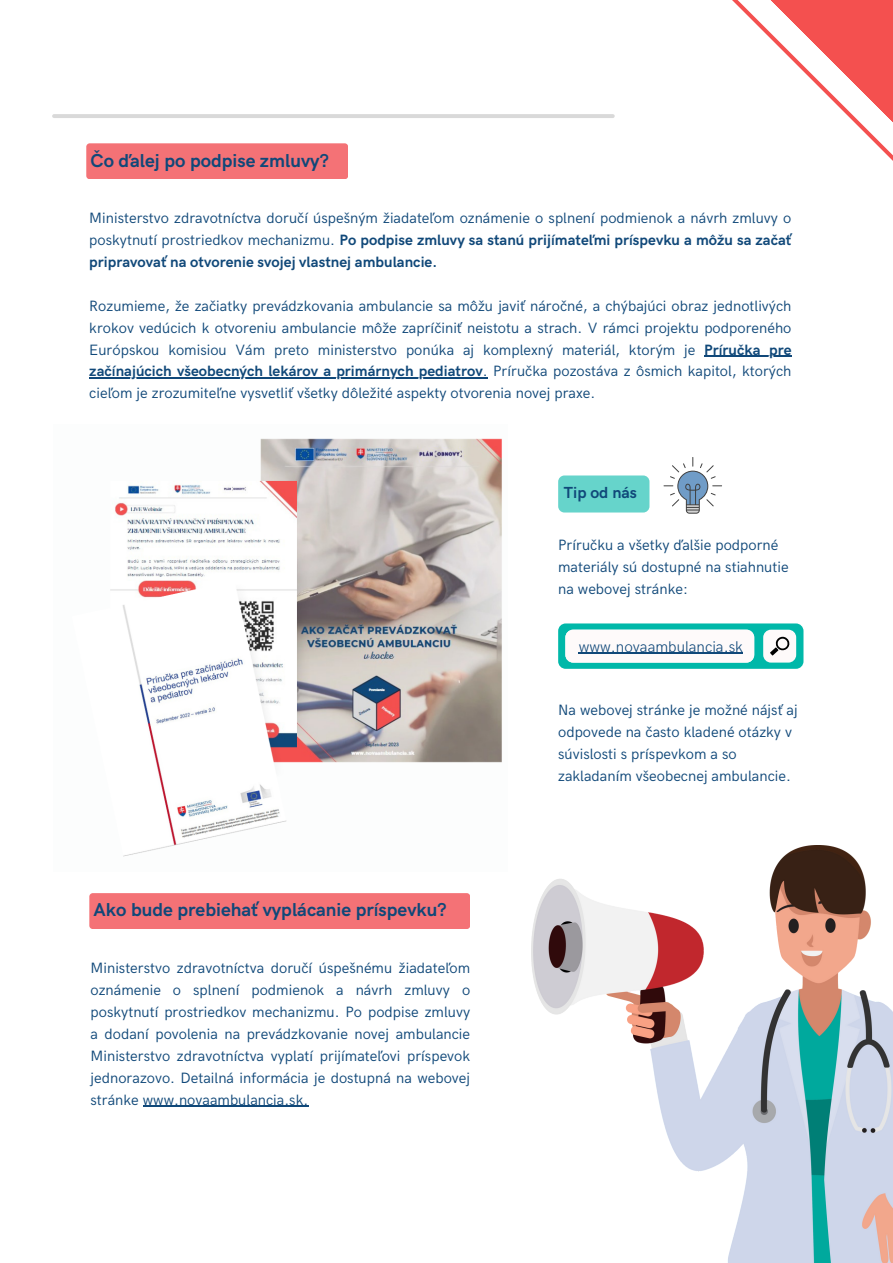
<style>
.page{position:relative;width:893px;height:1263px;background:#fff}
.page>*{position:absolute;margin:0;border:0;box-sizing:border-box;transform-origin:0 0}
.t1{font:700 18.75px "HK Grotesk";color:#104879}
.t2{font:700 16.05px "HK Grotesk";color:#104879}
.t3{font:300 15.52px "HK Grotesk";color:#104879}
.t4{font:15px/21.9px "HK Grotesk";color:#104879;text-align:justify}
.s1{font-weight:700}
</style>
<div class="page">
<hr style="left:54px;top:114px;width:559px;height:4px;background:#d9d9d9">
<div style="left:86px;top:143px;width:262px;height:36px;background:#f47276;border-radius:3px"></div>
<svg style="left:663px;top:457px;width:59px;height:57px"></svg>
<svg style="left:558px;top:623px;width:245px;height:46px"></svg>
<div style="left:558px;top:475px;width:91px;height:37px;background:#66d4cb;border-radius:6px"></div>
<div style="left:89px;top:893px;width:381px;height:36px;background:#f47276;border-radius:3px"></div>
<svg style="left:613px;top:0;width:280px;height:161px"></svg>
<img style="left:532px;top:845px;width:361px;height:418px">
<img style="left:110px;top:438px;width:392px;height:419px">
<hr style="left:704px;top:356px;width:87px;height:1px;background:#104879">
<hr style="left:89px;top:378px;width:394px;height:1px;background:#104879">
<hr style="left:579px;top:653px;width:164px;height:1px;background:#104879">
<hr style="left:143px;top:1106px;width:165px;height:1px;background:#104879">
<p class="t1" style="left:91px;top:150px;width:240px">Čo ďalej po podpise zmluvy?</p>
<p class="t4" style="left:89px;top:207px;width:703px">Ministerstvo zdravotníctva doručí úspešným žiadateľom oznámenie o splnení podmienok a návrh zmluvy o poskytnutí prostriedkov mechanizmu. <span class="s1">Po podpise zmluvy sa stanú prijímateľmi príspevku a môžu sa začať pripravovať na otvorenie svojej vlastnej ambulancie.</span></p>
<p class="t4" style="left:89px;top:295px;width:703px">Rozumieme, že začiatky prevádzkovania ambulancie sa môžu javiť náročné, a chýbajúci obraz jednotlivých krokov vedúcich k otvoreniu ambulancie môže zapríčiniť neistotu a strach. V rámci projektu podporeného Európskou komisiou Vám preto ministerstvo ponúka aj komplexný materiál, ktorým je <span class="s1">Príručka pre začínajúcich všeobecných lekárov a primárnych pediatrov</span>. Príručka pozostáva z ôsmich kapitol, ktorých cieľom je zrozumiteľne vysvetliť všetky dôležité aspekty otvorenia novej praxe.</p>
<p class="t2" style="left:564px;top:484px;width:74px">Tip od nás</p>
<p class="t4" style="left:558px;top:535px;width:232px;text-align:left">Príručku a všetky ďalšie podporné materiály sú dostupné na stiahnutie na webovej stránke:</p>
<p class="t3" style="left:579px;top:638px;width:166px">www.novaambulancia.sk</p>
<p class="t1" style="left:94px;top:899px;width:354px">Ako bude prebiehať vyplácanie príspevku?</p>
<p class="t4" style="left:91px;top:957px;width:381px">Ministerstvo zdravotníctva doručí úspešnému žiadateľom oznámenie o splnení podmienok a návrh zmluvy o poskytnutí prostriedkov mechanizmu. Po podpise zmluvy a dodaní povolenia na prevádzkovanie novej ambulancie Ministerstvo zdravotníctva vyplatí prijímateľovi príspevok jednorazovo. Detailná informácia je dostupná na webovej stránke www.novaambulancia.sk.</p>
<p class="t4" style="left:558px;top:700px;width:241px;text-align:left">Na webovej stránke je možné nájsť aj odpovede na často kladené otázky v súvislosti s príspevkom a so zakladaním všeobecnej ambulancie.</p>
</div>
